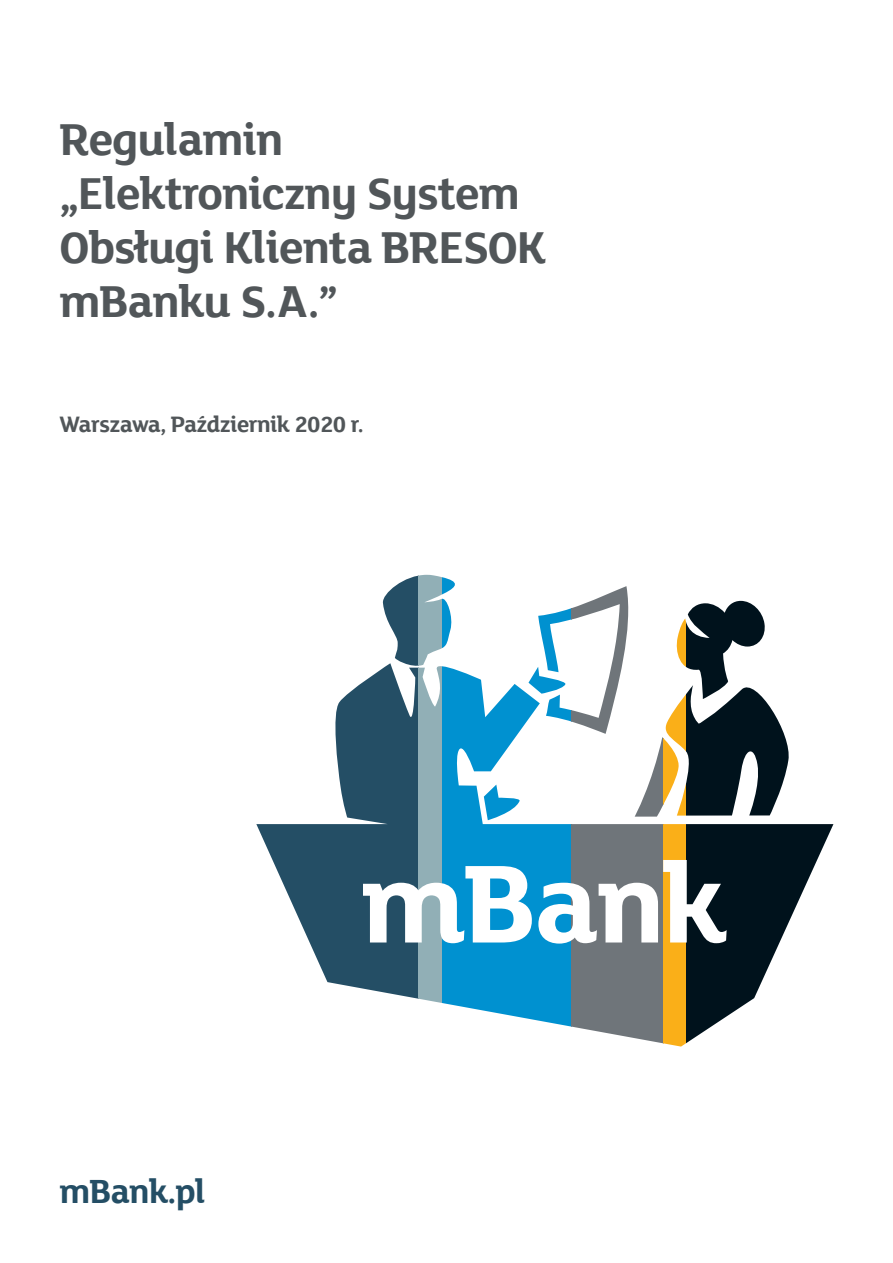
<style>
.page{position:relative;width:893px;height:1263px;background:#fff}
.page>*{position:absolute;margin:0;border:0;box-sizing:border-box;transform-origin:0 0}
.t1{font:700 48px "FS Lola";letter-spacing:-.025em;color:#515659}
.t2{font:700 36px "FS Lola";letter-spacing:-.025em;color:#244e65}
.t3{font:700 24px "FS Lola";letter-spacing:-.025em;color:#515659}
</style>
<div class="page">
<svg style="left:256px;top:575px;width:163px;height:424px"></svg>
<svg style="left:442px;top:577px;width:129px;height:450px;fill:#0091d0"></svg>
<svg style="left:571px;top:586px;width:92px;height:458px"></svg>
<svg style="left:686px;top:600px;width:147px;height:444px"></svg>
<svg style="left:663px;top:618px;width:23px;height:428px;fill:#faaf18"></svg>
<svg style="left:419px;top:575px;width:23px;height:428px;background:#9cb7bd"></svg>
<svg style="left:363px;top:860px;width:364px;height:83px"></svg>
<p class="t1" style="left:60px;top:106px;width:225px">Regulamin</p>
<p class="t1" style="left:60px;top:160px;width:462px">„Elektroniczny System</p>
<p class="t1" style="left:60px;top:214px;width:488px">Obsługi Klienta BRESOK</p>
<p class="t1" style="left:60px;top:268px;width:280px">mBanku S.A.”</p>
<p class="t3" style="left:60px;top:408px;width:306px">Warszawa, Październik 2020 r.</p>
<p class="t2" style="left:60px;top:1167px;width:148px">mBank.pl</p>
</div>
